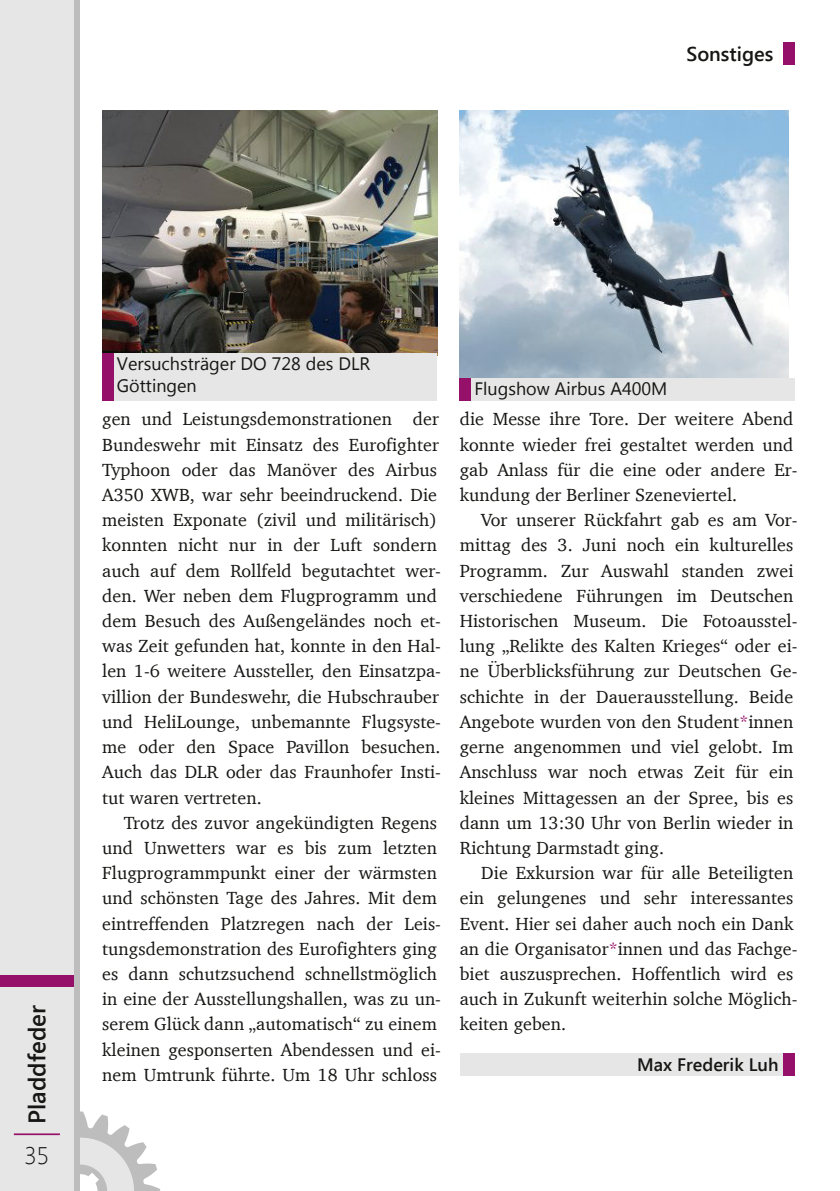
<style>
.page{position:relative;width:840px;height:1191px;background:#fff}
.page>*{position:absolute;margin:0;border:0;box-sizing:border-box;transform-origin:0 0}
.t1{font:600 24px "Segoe UI";color:#161614}
.t2{font:300 24px "Segoe UI";color:#161614}
.t3{font:600 20px "Segoe UI";color:#161614}
.t4{font:18px/25.2px "Charter";letter-spacing:.005em;color:#161614}
.t5{font:18px/22px "Segoe UI";color:#161614}
.t6{font:600 18px "Segoe UI";color:#161614}
.s1{color:#941069}
</style>
<div class="page">
<svg style="left:79px;top:1111px;width:81px;height:80px"></svg>
<div style="left:62px;top:0;width:17px;height:1191px;background:#bdbdbd"></div>
<div style="left:0;top:0;width:74px;height:1191px;background:#e6e6e6"></div>
<div style="left:0;top:975px;width:74px;height:11px;background:#941069"></div>
<hr style="left:14px;top:1133px;width:46px;height:2px;background:#941069">
<div style="left:459px;top:1053px;width:335px;height:22px;background:#e6e6e6"></div>
<div style="left:782px;top:1053px;width:12px;height:22px;background:#941069"></div>
<img style="left:102px;top:111px;width:335px;height:242px">
<div style="left:102px;top:353px;width:335px;height:47px;background:#e6e6e6"></div>
<div style="left:102px;top:353px;width:11px;height:47px;background:#941069"></div>
<img style="left:459px;top:110px;width:329px;height:268px">
<div style="left:459px;top:378px;width:335px;height:22px;background:#e6e6e6"></div>
<div style="left:459px;top:378px;width:12px;height:22px;background:#941069"></div>
<div style="left:782px;top:43px;width:12px;height:22px;background:#941069"></div>
<p class="t3" style="left:686px;top:46px;width:88px">Sonstiges</p>
<h1 class="t1" style="left:27px;top:1124px;width:120px;rotate:-90deg">Pladdfeder</h1>
<h1 class="t2" style="left:25px;top:1141px;width:26px">35</h1>
<p class="t5" style="left:117px;top:355px;width:255px">Versuchsträger DO 728 des DLR<br>Göttingen</p>
<p class="t4" style="left:102px;top:408px;width:340px">gen und Leistungsdemonstrationen der Bundeswehr mit Einsatz des Eurofighter Typhoon oder das Manöver des Airbus A350 XWB, war sehr beeindruckend. Die meisten Exponate (zivil und militärisch) konnten nicht nur in der Luft sondern auch auf dem Rollfeld begutachtet wer&shy;den. Wer neben dem Flugprogramm und dem Besuch des Außengeländes noch et&shy;was Zeit gefunden hat, konnte in den Hal&shy;len 1-6 weitere Aussteller, den Einsatzpa&shy;villion der Bundeswehr, die Hubschrauber und HeliLounge, unbemannte Flugsyste&shy;me oder den Space Pavillon besuchen.<br>Auch das DLR oder das Fraunhofer Insti&shy;tut waren vertreten.</p>
<p class="t4" style="left:102px;top:811px;width:340px;text-indent:22px">Trotz des zuvor angekündigten Regens und Unwetters war es bis zum letzten Flugprogrammpunkt einer der wärmsten und schönsten Tage des Jahres. Mit dem eintreffenden Platzregen nach der Leis&shy;tungsdemonstration des Eurofighters ging es dann schutzsuchend schnellstmöglich in eine der Ausstellungshallen, was zu un&shy;serem Glück dann „automatisch“ zu einem kleinen gesponserten Abendessen und ei&shy;nem Umtrunk führte. Um 18 Uhr schloss</p>
<p class="t5" style="left:474px;top:380px;width:194px">Flugshow Airbus A400M</p>
<p class="t4" style="left:459px;top:408px;width:339px">die Messe ihre Tore. Der weitere Abend konnte wieder frei gestaltet werden und gab Anlass für die eine oder andere Er&shy;kundung der Berliner Szeneviertel.</p>
<p class="t4" style="left:459px;top:509px;width:339px;text-indent:22px">Vor unserer Rückfahrt gab es am Vor&shy;mittag des 3. Juni noch ein kulturelles Programm. Zur Auswahl standen zwei verschiedene Führungen im Deutschen Historischen Museum. Die Fotoausstel&shy;lung „Relikte des Kalten Krieges“ oder ei&shy;ne Überblicksführung zur Deutschen Ge&shy;schichte in der Dauerausstellung. Beide Angebote wurden von den Student<span class="s1">*</span>innen gerne angenommen und viel gelobt. Im Anschluss war noch etwas Zeit für ein kleines Mittagessen an der Spree, bis es dann um 13:30 Uhr von Berlin wieder in Richtung Darmstadt ging.</p>
<p class="t4" style="left:459px;top:861px;width:339px;text-indent:22px">Die Exkursion war für alle Beteiligten ein gelungenes und sehr interessantes Event. Hier sei daher auch noch ein Dank an die Organisator<span class="s1">*</span>innen und das Fachge&shy;biet auszusprechen. Hoffentlich wird es auch in Zukunft weiterhin solche Möglich&shy;keiten geben.</p>
<p class="t6" style="left:636px;top:1057px;width:143px">Max Frederik Luh</p>
</div>
